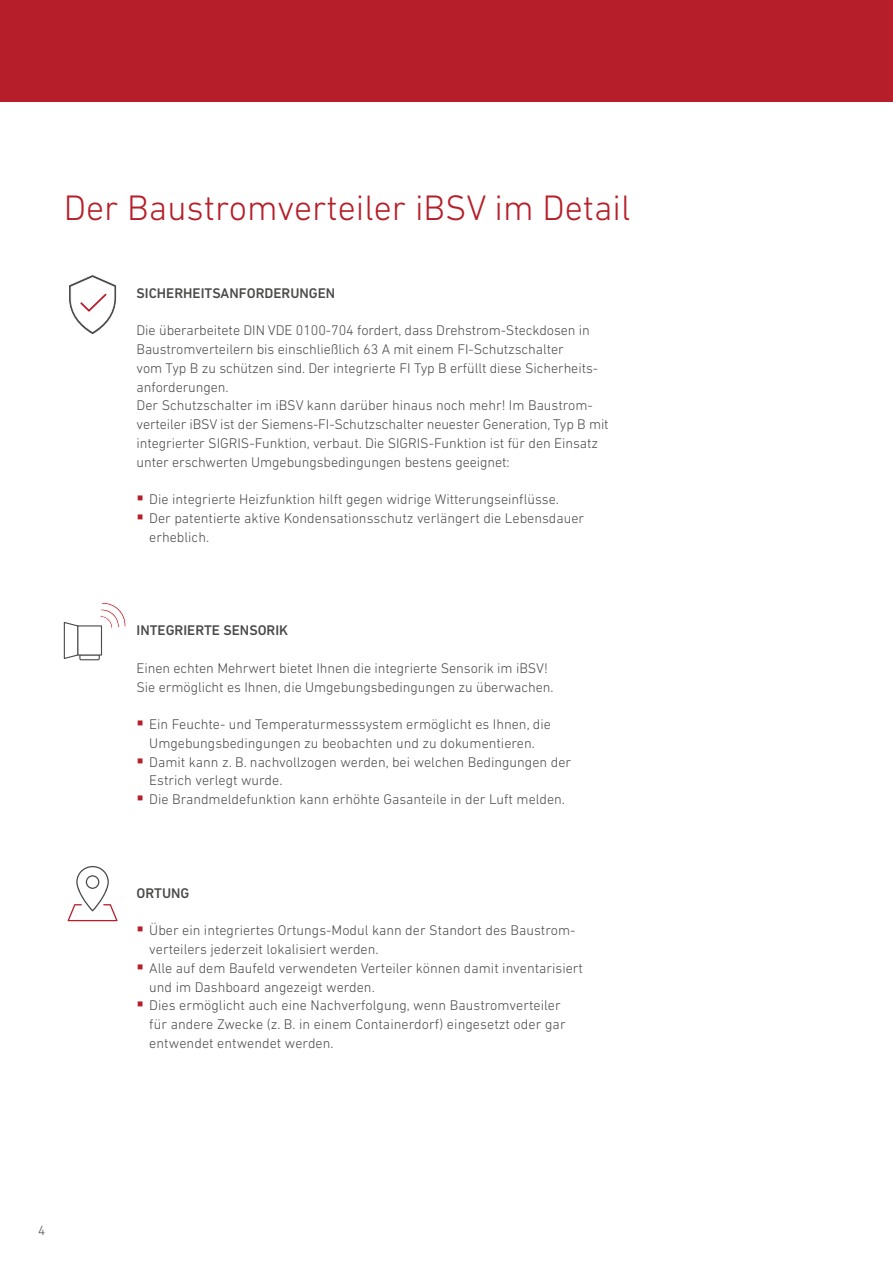
<style>
.page{position:relative;width:893px;height:1263px;background:#fff}
.page>*{position:absolute;margin:0;border:0;box-sizing:border-box;transform-origin:0 0}
.t1{font:300 36px "DIN Next LT Pro";color:#b61f29}
.t2{font:300 14.25px/18.8px "DIN Next LT Pro";color:#4a4a49}
.t3{font:500 14.25px "DIN Next LT Pro";color:#4a4a49}
.t4{font:300 13.5px "DIN Next LT Pro";color:#4a4a49}
</style>
<div class="page">
<div style="left:0;top:0;width:893px;height:102px;background:#b61f29"></div>
<svg style="left:67px;top:866px;width:51px;height:55px"></svg>
<svg style="left:68px;top:275px;width:49px;height:59px"></svg>
<svg style="left:63px;top:602px;width:63px;height:59px"></svg>
<h1 class="t1" style="left:64px;top:188px;width:568px">Der Baustromverteiler iBSV im Detail</h1>
<p class="t3" style="left:137px;top:285px;width:200px">SICHERHEITSANFORDERUNGEN</p>
<p class="t2" style="left:137px;top:321px;width:474px">Die überarbeitete DIN VDE 0100-704 fordert, dass Drehstrom-Steckdosen in Baustromverteilern bis einschließlich 63 A mit einem FI-Schutzschalter<br>vom Typ B zu schützen sind. Der integrierte FI Typ B erfüllt diese Sicherheits&shy;anforderungen.<br>Der Schutzschalter im iBSV kann darüber hinaus noch mehr! Im Baustrom&shy;verteiler iBSV ist der Siemens-FI-Schutzschalter neuester Generation, Typ B mit integrierter SIGRIS-Funktion, verbaut. Die SIGRIS-Funktion ist für den Einsatz unter erschwerten Umgebungsbedingungen bestens geeignet:</p>
<p class="t2" style="left:149px;top:490px;width:436px">Die integrierte Heizfunktion hilft gegen widrige Witterungseinflüsse.<br>Der patentierte aktive Kondensationsschutz verlängert die Lebensdauer erheblich.</p>
<p class="t3" style="left:137px;top:622px;width:153px">INTEGRIERTE SENSORIK</p>
<p class="t2" style="left:137px;top:658px;width:419px">Einen echten Mehrwert bietet Ihnen die integrierte Sensorik im iBSV!<br>Sie ermöglicht es Ihnen, die Umgebungsbedingungen zu überwachen.</p>
<p class="t2" style="left:149px;top:715px;width:423px">Ein Feuchte- und Temperaturmesssystem ermöglicht es Ihnen, die Umgebungsbedingungen zu beobachten und zu dokumentieren.<br>Damit kann z. B. nachvollzogen werden, bei welchen Bedingungen der Estrich verlegt wurde.<br>Die Brandmeldefunktion kann erhöhte Gasanteile in der Luft melden.</p>
<p class="t3" style="left:137px;top:885px;width:55px">ORTUNG</p>
<p class="t2" style="left:149px;top:921px;width:435px">Über ein integriertes Ortungs-Modul kann der Standort des Baustrom&shy;verteilers jederzeit lokalisiert werden.<br>Alle auf dem Baufeld verwendeten Verteiler können damit inventarisiert und im Dashboard angezeigt werden.<br>Dies ermöglicht auch eine Nachverfolgung, wenn Baustromverteiler<br>für andere Zwecke (z. B. in einem Containerdorf) eingesetzt oder gar entwendet entwendet werden.</p>
<p class="t4" style="left:38px;top:1222px;width:9px">4</p>
</div>
